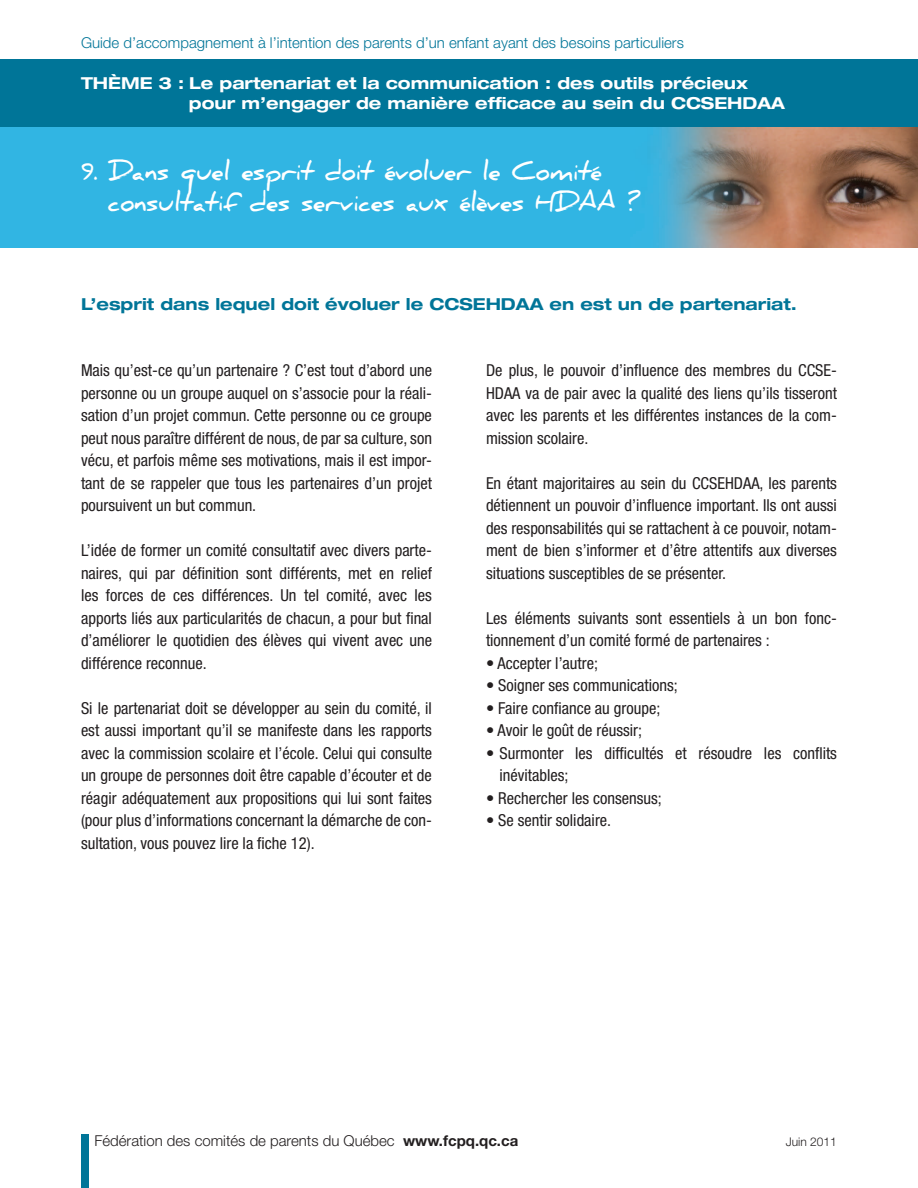
<style>
.page{position:relative;width:918px;height:1188px;background:#fff}
.page>*{position:absolute;margin:0;border:0;box-sizing:border-box;transform-origin:0 0}
.t1{font:700 25.5px "Daniel";color:#fff;scale:.9 1}
.t2{font:condensed 16.5px/22.5px "Helvetica Neue";color:#231f20;text-align:justify}
.t3{font:700 expanded 16.5px "Helvetica Neue";color:#fff}
.t4{font:700 expanded 16.5px "Helvetica Neue";color:#007598}
.t5{font:300 15px "Helvetica Neue";color:#007598}
.t6{font:300 15px "Helvetica Neue";color:#231f20}
.t7{font:300 12px "Helvetica Neue";color:#231f20}
.s1{font-weight:700}
</style>
<div class="page">
<div style="left:0;top:60px;width:918px;height:72px;background:#007598"></div>
<div style="left:81px;top:1134px;width:7px;height:54px;background:#007598"></div>
<img style="left:0;top:128px;width:918px;height:120px">
<p class="t5" style="left:81px;top:33px;width:604px">Guide d’accompagnement à l’intention des parents d’un enfant ayant des besoins particuliers</p>
<p class="t3" style="left:81px;top:73px;width:669px">THÈME 3 : Le partenariat et la communication : des outils précieux</p>
<p class="t3" style="left:189px;top:93px;width:598px">pour m’engager de manière efficace au sein du CCSEHDAA</p>
<p class="t1" style="left:81px;top:156px;width:579px">9. Dans quel esprit doit évoluer le Comité</p>
<p class="t1" style="left:108px;top:188px;width:594px">consultatif des services aux élèves HDAA ?</p>
<p class="t4" style="left:81px;top:294px;width:717px">L’esprit dans lequel doit évoluer le CCSEHDAA en est un de partenariat.</p>
<p class="t2" style="left:81px;top:359px;width:353px">Mais qu’est-ce qu’un partenaire ? C’est tout d’abord une personne ou un groupe auquel on s’associe pour la réali&shy;sation d’un projet commun. Cette personne ou ce groupe peut nous paraître différent de nous, de par sa culture, son vécu, et parfois même ses motivations, mais il est impor&shy;tant de se rappeler que tous les partenaires d’un projet poursuivent un but commun.</p>
<p class="t2" style="left:81px;top:539px;width:353px">L’idée de former un comité consultatif avec divers parte&shy;naires, qui par définition sont différents, met en relief les forces de ces différences. Un tel comité, avec les apports liés aux particularités de chacun, a pour but final d’améliorer le quotidien des élèves qui vivent avec une différence reconnue.</p>
<p class="t2" style="left:81px;top:696px;width:353px">Si le partenariat doit se développer au sein du comité, il est aussi important qu’il se manifeste dans les rapports avec la commission scolaire et l’école. Celui qui consulte un groupe de personnes doit être capable d’écouter et de réagir adéquatement aux propositions qui lui sont faites (pour plus d’informations concernant la démarche de con&shy;sultation, vous pouvez lire la fiche 12).</p>
<p class="t2" style="left:486px;top:359px;width:353px">De plus, le pouvoir d’influence des membres du CCSE-HDAA va de pair avec la qualité des liens qu’ils tisseront avec les parents et les différentes instances de la com&shy;mission scolaire.</p>
<p class="t2" style="left:486px;top:471px;width:353px">En étant majoritaires au sein du CCSEHDAA, les parents détiennent un pouvoir d’influence important. Ils ont aussi des responsabilités qui se rattachent à ce pouvoir, notam&shy;ment de bien s’informer et d’être attentifs aux diverses situations susceptibles de se présenter.</p>
<p class="t2" style="left:486px;top:606px;width:353px">Les éléments suivants sont essentiels à un bon fonc&shy;tionnement d’un comité formé de partenaires :</p>
<p class="t2" style="left:486px;top:651px;width:114px">• Accepter l’autre;</p>
<p class="t2" style="left:486px;top:674px;width:193px">• Soigner ses communications;</p>
<p class="t2" style="left:486px;top:696px;width:176px">• Faire confiance au groupe;</p>
<p class="t2" style="left:486px;top:719px;width:157px">• Avoir le goût de réussir;</p>
<p class="t2" style="left:500px;top:741px;width:339px;text-indent:-14px">• Surmonter les difficultés et résoudre les conflits inévitables;</p>
<p class="t2" style="left:486px;top:786px;width:177px">• Rechercher les consensus;</p>
<p class="t2" style="left:486px;top:809px;width:127px">• Se sentir solidaire.</p>
<p class="t6" style="left:94px;top:1131px;width:425px">Fédération des comités de parents du Québec <span class="s1">www.fcpq.qc.ca</span></p>
<p class="t7" style="left:786px;top:1135px;width:53px">Juin 2011</p>
</div>
